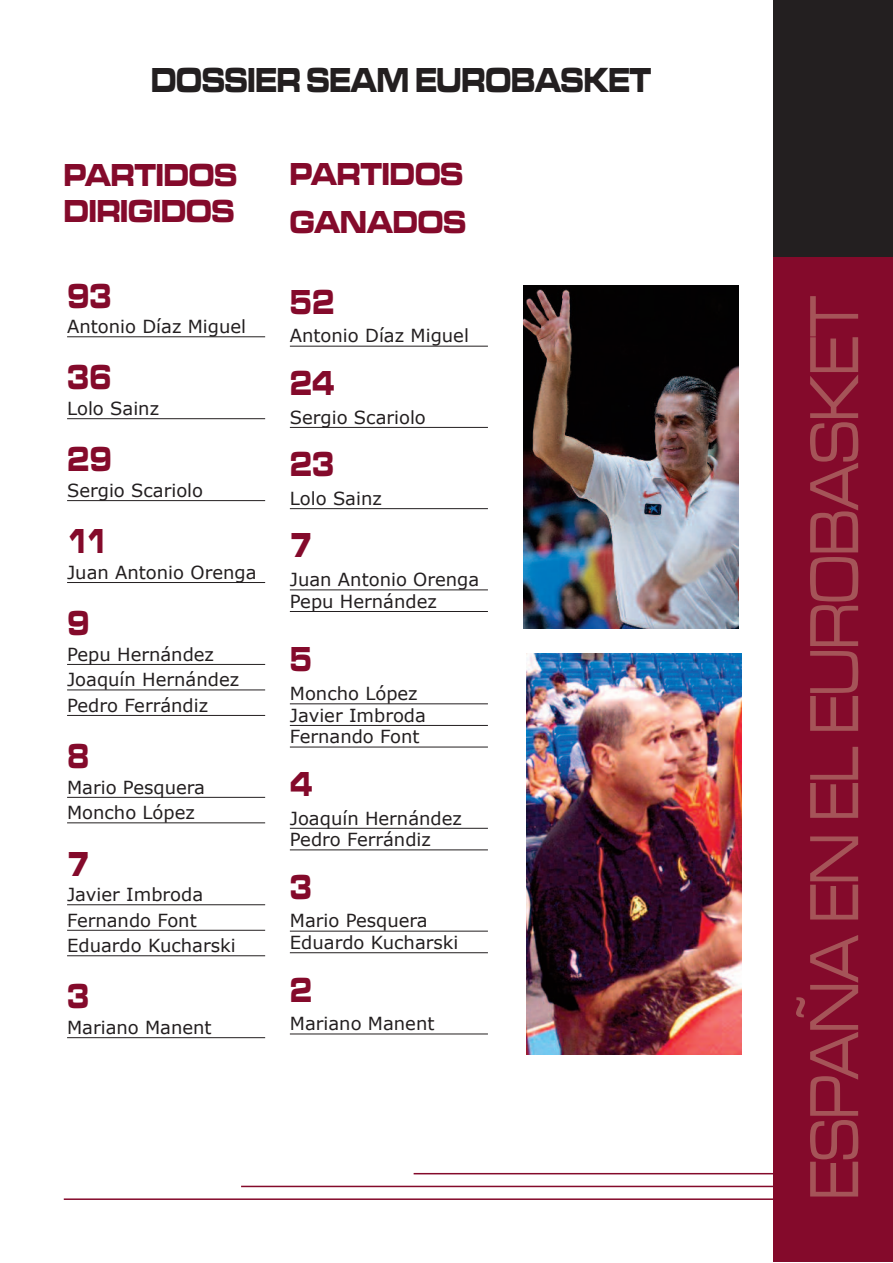
<style>
.page{position:relative;width:893px;height:1263px;background:#fff}
.page>*{position:absolute;margin:0;border:0;box-sizing:border-box;transform-origin:0 0}
.t1{font:72px "Microgramma D Medi Exte";color:#a55458;scale:.74 1}
.t2{font:36px "Microgramma D Bold Exte";color:#840a2b;scale:.68 1}
.t3{font:36px "Microgramma D Bold Exte";color:#231f20;scale:.73 1}
.t4{font:33px/36px "Microgramma D Bold Exte";color:#840a2b;scale:.79 1}
.t5{font:18px/25.5px "Verdana";color:#231f20}
</style>
<div class="page">
<div style="left:773px;top:0;width:120px;height:1262px;background:#231f20"></div>
<div style="left:773px;top:258px;width:120px;height:1004px;background:#840a2b"></div>
<hr style="left:64px;top:1198px;width:723px;height:2px;background:#840a2b">
<hr style="left:241px;top:1186px;width:546px;height:1px;background:#840a2b">
<hr style="left:414px;top:1173px;width:373px;height:1px;background:#840a2b">
<hr style="left:67px;top:336px;width:198px;height:1px;background:#231f20">
<hr style="left:67px;top:418px;width:198px;height:1px;background:#231f20">
<hr style="left:67px;top:500px;width:198px;height:1px;background:#231f20">
<hr style="left:67px;top:582px;width:198px;height:1px;background:#231f20">
<hr style="left:67px;top:664px;width:198px;height:1px;background:#231f20">
<hr style="left:67px;top:690px;width:198px;height:1px;background:#231f20">
<hr style="left:67px;top:715px;width:198px;height:1px;background:#231f20">
<hr style="left:67px;top:797px;width:198px;height:1px;background:#231f20">
<hr style="left:67px;top:822px;width:198px;height:1px;background:#231f20">
<hr style="left:67px;top:904px;width:198px;height:1px;background:#231f20">
<hr style="left:67px;top:930px;width:198px;height:1px;background:#231f20">
<hr style="left:67px;top:955px;width:198px;height:1px;background:#231f20">
<hr style="left:67px;top:1037px;width:198px;height:1px;background:#231f20">
<hr style="left:290px;top:346px;width:198px;height:1px;background:#231f20">
<hr style="left:290px;top:427px;width:198px;height:1px;background:#231f20">
<hr style="left:290px;top:508px;width:198px;height:1px;background:#231f20">
<hr style="left:290px;top:590px;width:198px;height:1px;background:#231f20">
<hr style="left:290px;top:611px;width:198px;height:1px;background:#231f20">
<hr style="left:290px;top:703px;width:198px;height:1px;background:#231f20">
<hr style="left:290px;top:725px;width:198px;height:1px;background:#231f20">
<hr style="left:290px;top:747px;width:198px;height:1px;background:#231f20">
<hr style="left:290px;top:828px;width:198px;height:1px;background:#231f20">
<hr style="left:290px;top:850px;width:198px;height:1px;background:#231f20">
<hr style="left:290px;top:931px;width:198px;height:1px;background:#231f20">
<hr style="left:290px;top:952px;width:198px;height:1px;background:#231f20">
<hr style="left:290px;top:1034px;width:198px;height:1px;background:#231f20">
<img style="left:524px;top:285px;width:214px;height:344px">
<img style="left:527px;top:653px;width:214px;height:401px">
<h2 class="t3" style="left:151px;top:59px;width:686px">DOSSIER SEAM EUROBASKET</h2>
<h3 class="t4" style="left:64px;top:157px;width:221px">PARTIDOS<br>DIRIGIDOS</h3>
<h2 class="t2" style="left:67px;top:274px;width:67px">93</h2>
<p class="t5" style="left:67px;top:313px;width:181px">Antonio Díaz Miguel</p>
<h2 class="t2" style="left:67px;top:356px;width:67px">36</h2>
<p class="t5" style="left:67px;top:395px;width:94px">Lolo Sainz</p>
<h2 class="t2" style="left:67px;top:438px;width:67px">29</h2>
<p class="t5" style="left:67px;top:477px;width:138px">Sergio Scariolo</p>
<h2 class="t2" style="left:67px;top:520px;width:62px">11</h2>
<p class="t5" style="left:67px;top:559px;width:191px">Juan Antonio Orenga</p>
<h2 class="t2" style="left:67px;top:602px;width:34px">9</h2>
<p class="t5" style="left:67px;top:641px;width:174px">Pepu Hernández<br>Joaquín Hernández<br>Pedro Ferrándiz</p>
<h2 class="t2" style="left:67px;top:735px;width:34px">8</h2>
<p class="t5" style="left:67px;top:774px;width:139px">Mario Pesquera<br>Moncho López</p>
<h2 class="t2" style="left:67px;top:842px;width:34px">7</h2>
<p class="t5" style="left:67px;top:881px;width:170px">Javier Imbroda<br>Fernando Font<br>Eduardo Kucharski</p>
<h2 class="t2" style="left:67px;top:975px;width:34px">3</h2>
<p class="t5" style="left:67px;top:1014px;width:146px">Mariano Manent</p>
<h3 class="t4" style="left:290px;top:149px;width:224px;line-height:48px">PARTIDOS<br>GANADOS</h3>
<h2 class="t2" style="left:290px;top:280px;width:67px">52</h2>
<p class="t5" style="left:290px;top:322px;width:181px">Antonio Díaz Miguel</p>
<h2 class="t2" style="left:290px;top:361px;width:67px">24</h2>
<p class="t5" style="left:290px;top:404px;width:138px">Sergio Scariolo</p>
<h2 class="t2" style="left:290px;top:443px;width:67px">23</h2>
<p class="t5" style="left:290px;top:485px;width:94px">Lolo Sainz</p>
<h2 class="t2" style="left:290px;top:524px;width:34px">7</h2>
<p class="t5" style="left:290px;top:568px;width:191px;line-height:21.6px">Juan Antonio Orenga<br>Pepu Hernández</p>
<h2 class="t2" style="left:290px;top:638px;width:34px">5</h2>
<p class="t5" style="left:290px;top:682px;width:138px;line-height:21.6px">Moncho López<br>Javier Imbroda<br>Fernando Font</p>
<h2 class="t2" style="left:290px;top:762px;width:34px">4</h2>
<p class="t5" style="left:290px;top:807px;width:174px;line-height:21.6px">Joaquín Hernández<br>Pedro Ferrándiz</p>
<h2 class="t2" style="left:290px;top:865px;width:34px">3</h2>
<p class="t5" style="left:290px;top:909px;width:170px;line-height:21.6px">Mario Pesquera<br>Eduardo Kucharski</p>
<h2 class="t2" style="left:290px;top:968px;width:34px">2</h2>
<p class="t5" style="left:290px;top:1010px;width:146px">Mariano Manent</p>
<h1 class="t1" style="left:791px;top:1199px;width:1222px;rotate:-90deg">ESPAÑA EN EL EUROBASKET</h1>
</div>
